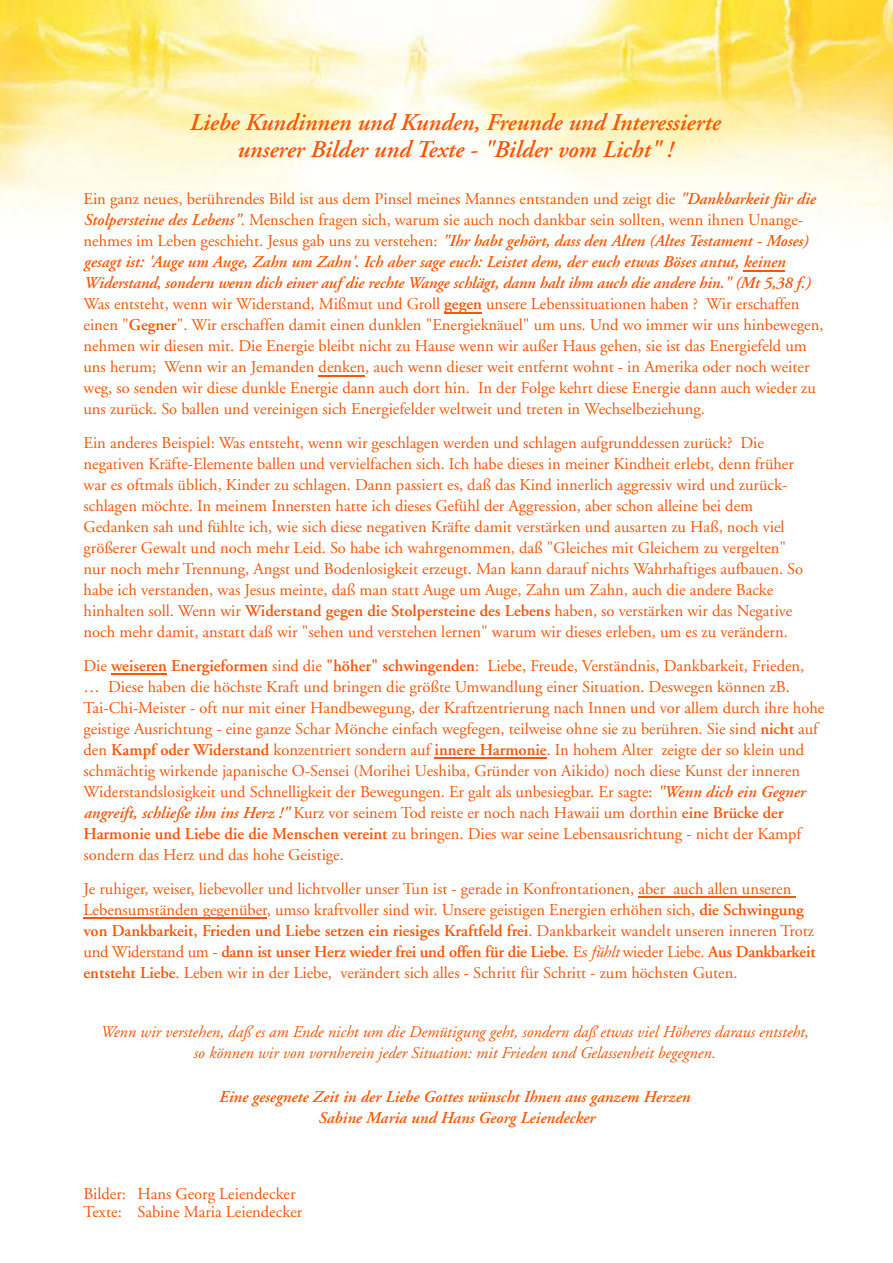
<style>
.page{position:relative;width:893px;height:1263px;background:#fff}
.page>*{position:absolute;margin:0;border:0;box-sizing:border-box;transform-origin:0 0}
.t1{font:italic 600 24px/26.7px "Adobe Garamond";color:#ff5400;text-align:center}
.t2{font:16.5px/21px "Adobe Garamond";color:#ff5400}
.t3{font:italic 16.5px/21px "Adobe Garamond";color:#ff5400;text-align:center}
.t4{font:italic 600 16.5px/20.7px "Adobe Garamond";color:#ff5400;text-align:center}
.s1{font-weight:600;font-style:italic}
.s2{font-weight:600}
.s3{font-style:italic}
</style>
<div class="page">
<img style="left:0;top:0;width:893px;height:220px">
<hr style="left:743px;top:270px;width:42px;height:1px;background:#ff5400">
<hr style="left:444px;top:312px;width:38px;height:1px;background:#ff5400">
<hr style="left:319px;top:375px;width:46px;height:1px;background:#ff5400">
<hr style="left:111px;top:674px;width:56px;height:1px;background:#ff5400">
<hr style="left:435px;top:758px;width:112px;height:1px;background:#ff5400">
<hr style="left:638px;top:897px;width:157px;height:1px;background:#ff5400">
<hr style="left:84px;top:918px;width:183px;height:1px;background:#ff5400">
<h1 class="t1" style="left:189px;top:111px;width:532px">Liebe Kundinnen und Kunden, Freunde und Interessierte unserer Bilder und Texte - "Bilder vom Licht" !</h1>
<p class="t2" style="left:84px;top:190px;width:741px">Ein ganz neues, berührendes Bild ist aus dem Pinsel meines Mannes entstanden und zeigt die <span class="s1">"Dankbarkeit für die Stolpersteine des Lebens"</span>. Menschen fragen sich, warum sie auch noch dankbar sein sollten, wenn ihnen Unange&shy;nehmes im Leben geschieht. Jesus gab uns zu verstehen: <span class="s1">"Ihr habt gehört, dass den Alten (Altes Testament - Moses) gesagt ist: 'Auge um Auge, Zahn um Zahn'. Ich aber sage euch: Leistet dem, der euch etwas Böses antut, keinen Widerstand, sondern wenn dich einer auf die rechte Wange schlägt, dann halt ihm auch die andere hin." (Mt 5,38 f.)<br></span>Was entsteht, wenn wir Widerstand, Mißmut und Groll <span class="s2">gegen</span> unsere Lebenssituationen haben ? Wir erschaffen einen "<span class="s2">Gegner</span>". Wir erschaffen damit einen dunklen "Energieknäuel" um uns. Und wo immer wir uns hinbewegen, nehmen wir diesen mit. Die Energie bleibt nicht zu Hause wenn wir außer Haus gehen, sie ist das Energiefeld um uns herum; Wenn wir an Jemanden denken, auch wenn dieser weit entfernt wohnt - in Amerika oder noch weiter weg, so senden wir diese dunkle Energie dann auch dort hin. In der Folge kehrt diese Energie dann auch wieder zu uns zurück. So ballen und vereinigen sich Energiefelder weltweit und treten in Wechselbeziehung.</p>
<p class="t2" style="left:84px;top:434px;width:721px">Ein anderes Beispiel: Was entsteht, wenn wir geschlagen werden und schlagen aufgrunddessen zurück? Die negativen Kräfte-Elemente ballen und vervielfachen sich. Ich habe dieses in meiner Kindheit erlebt, denn früher war es oftmals üblich, Kinder zu schlagen. Dann passiert es, daß das Kind innerlich aggressiv wird und zurück&shy;schlagen möchte. In meinem Innersten hatte ich dieses Gefühl der Aggression, aber schon alleine bei dem Gedanken sah und fühlte ich, wie sich diese negativen Kräfte damit verstärken und ausarten zu Haß, noch viel größerer Gewalt und noch mehr Leid. So habe ich wahrgenommen, daß "Gleiches mit Gleichem zu vergelten" nur noch mehr Trennung, Angst und Bodenlosigkeit erzeugt. Man kann darauf nichts Wahrhaftiges aufbauen. So habe ich verstanden, was Jesus meinte, daß man statt Auge um Auge, Zahn um Zahn, auch die andere Backe hinhalten soll. Wenn wir <span class="s2">Widerstand gegen die Stolpersteine des Lebens</span> haben, so verstärken wir das Negative noch mehr damit, anstatt daß wir "sehen und verstehen lernen" warum wir dieses erleben, um es zu verändern.</p>
<p class="t2" style="left:84px;top:657px;width:742px">Die <span class="s2">weiseren Energieformen</span> sind die <span class="s2">"höher" schwingenden</span>: Liebe, Freude, Verständnis, Dankbarkeit, Frieden, … Diese haben die höchste Kraft und bringen die größte Umwandlung einer Situation. Deswegen können zB.<br>Tai-Chi-Meister - oft nur mit einer Handbewegung, der Kraftzentrierung nach Innen und vor allem durch ihre hohe geistige Ausrichtung - eine ganze Schar Mönche einfach wegfegen, teilweise ohne sie zu berühren. Sie sind <span class="s2">nicht</span> auf den <span class="s2">Kampf oder Widerstand</span> konzentriert sondern auf <span class="s2">innere Harmonie</span>. In hohem Alter zeigte der so klein und schmächtig wirkende japanische O-Sensei (Morihei Ueshiba, Gründer von Aikido) noch diese Kunst der inneren Widerstandslosigkeit und Schnelligkeit der Bewegungen. Er galt als unbesiegbar. Er sagte: <span class="s1">"Wenn dich ein Gegner angreift, schließe ihn ins Herz !"</span> Kurz vor seinem Tod reiste er noch nach Hawaii um dorthin <span class="s2">eine Brücke der Harmonie und Liebe die die Menschen vereint</span> zu bringen. Dies war seine Lebensausrichtung - nicht der Kampf sondern das Herz und das hohe Geistige.</p>
<p class="t2" style="left:84px;top:879px;width:734px">Je ruhiger, weiser, liebevoller und lichtvoller unser Tun ist - gerade in Konfrontationen, aber auch allen unseren Lebensumständen gegenüber, umso kraftvoller sind wir. Unsere geistigen Energien erhöhen sich, <span class="s2">die Schwingung von Dankbarkeit, Frieden und Liebe setzen ein riesiges Kraftfeld frei</span>. Dankbarkeit wandelt unseren inneren Trotz und Widerstand um - <span class="s2">dann ist unser Herz wieder frei und offen für die Liebe</span>. Es <span class="s3">fühlt</span> wieder Liebe. <span class="s2">Aus Dankbarkeit entsteht Liebe</span>. Leben wir in der Liebe, verändert sich alles - Schritt für Schritt - zum höchsten Guten.</p>
<p class="t3" style="left:100px;top:1022px;width:710px">Wenn wir verstehen, daß es am Ende nicht um die Demütigung geht, sondern daß etwas viel Höheres daraus entsteht, so können wir von vornherein jeder Situation: mit Frieden und Gelassenheit begegnen.</p>
<p class="t4" style="left:219px;top:1088px;width:473px">Eine gesegnete Zeit in der Liebe Gottes wünscht Ihnen aus ganzem Herzen<br>Sabine Maria und Hans Georg Leiendecker</p>
<p class="t2" style="left:84px;top:1186px;width:220px;line-height:17.7px">Bilder: Hans Georg Leiendecker<br>Texte: Sabine Maria Leiendecker</p>
</div>
